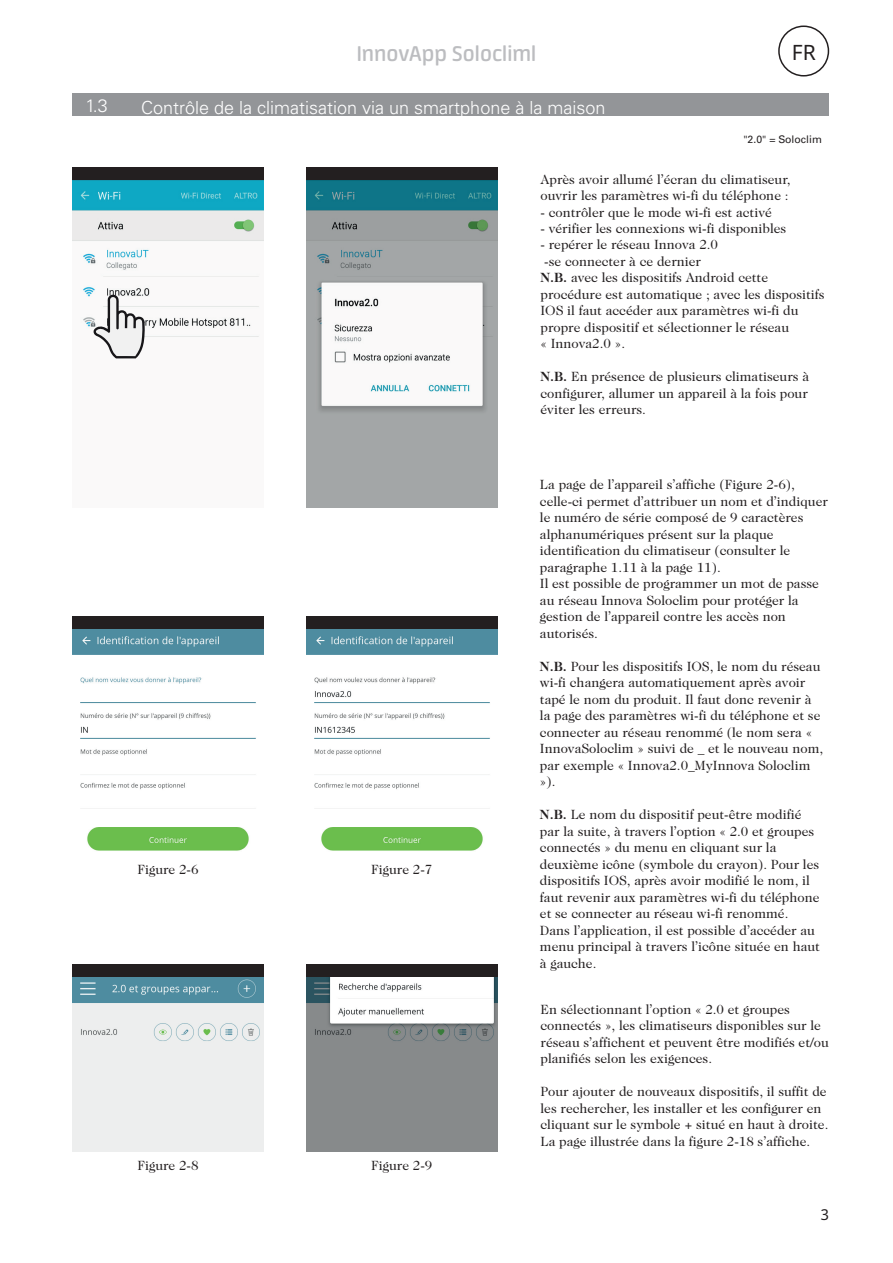
<style>
.page{position:relative;width:893px;height:1263px;background:#fff}
.page>*{position:absolute;margin:0;border:0;box-sizing:border-box;transform-origin:0 0}
.t1{font:600 24px "Neuron";color:#bcbdc0}
.t2{font:21px "Noto Sans";color:#231f20}
.t3{font:300 18px "Univers";color:#fff}
.t4{font:15px "Noto Sans";color:#231f20}
.t5{font:13.5px/16.5px "Caslon Two Twenty Four";color:#231f20}
.t6{font:10.5px "Univers";color:#231f20}
.s1{font-weight:700}
</style>
<div class="page">
<div style="left:778px;top:26px;width:51px;height:51px;border:2px solid #231f20;border-radius:50%"></div>
<div style="left:73px;top:94px;width:756px;height:22px;background:#939598"></div>
<img style="left:72px;top:180px;width:192px;height:179px">
<svg style="left:94px;top:295px;width:51px;height:63px"></svg>
<img style="left:306px;top:167px;width:192px;height:341px">
<div style="left:72px;top:167px;width:192px;height:13px;background:#231f20"></div>
<div style="left:306px;top:167px;width:191px;height:13px;background:#231f20"></div>
<img style="left:72px;top:629px;width:192px;height:222px">
<div style="left:72px;top:616px;width:192px;height:13px;background:#231f20"></div>
<img style="left:306px;top:629px;width:191px;height:222px">
<div style="left:306px;top:616px;width:191px;height:13px;background:#231f20"></div>
<img style="left:72px;top:977px;width:192px;height:175px">
<div style="left:72px;top:964px;width:192px;height:13px;background:#231f20"></div>
<img style="left:306px;top:977px;width:191px;height:175px">
<div style="left:306px;top:964px;width:191px;height:13px;background:#231f20"></div>
<h3 class="t3" style="left:85px;top:95px;width:24px">1.3</h3>
<h1 class="t1" style="left:357px;top:40px;width:181px">InnovApp Solocliml</h1>
<h3 class="t3" style="left:141px;top:97px;width:466px">Contrôle de la climatisation via un smartphone à la maison</h3>
<h2 class="t2" style="left:792px;top:38px;width:25px">FR</h2>
<p class="t6" style="left:743px;top:133px;width:80px">"2.0" = Soloclim</p>
<p class="t5" style="left:137px;top:861px;width:63px">Figure 2-6</p>
<p class="t5" style="left:371px;top:861px;width:63px">Figure 2-7</p>
<p class="t5" style="left:137px;top:1157px;width:63px">Figure 2-8</p>
<p class="t5" style="left:371px;top:1157px;width:63px">Figure 2-9</p>
<p class="t5" style="left:541px;top:171px;width:252px">Après avoir allumé l’écran du climatiseur, ouvrir les paramètres wi-fi du téléphone :</p>
<p class="t5" style="left:541px;top:204px;width:233px">- contrôler que le mode wi-fi est activé</p>
<p class="t5" style="left:541px;top:220px;width:247px">- vérifier les connexions wi-fi disponibles</p>
<p class="t5" style="left:541px;top:237px;width:286px">- repérer le réseau Innova 2.0<br>-se connecter à ce dernier<br><span class="s1">N.B.</span> avec les dispositifs Android cette procédure est automatique ; avec les dispositifs IOS il faut accéder aux paramètres wi-fi du propre dispositif et sélectionner le réseau<br>« Innova2.0 ».</p>
<p class="t5" style="left:541px;top:368px;width:270px;text-align:justify"><span class="s1">N.B.</span> En présence de plusieurs climatiseurs à configurer, allumer un appareil à la fois pour éviter les erreurs.</p>
<p class="t5" style="left:540px;top:476px;width:290px">La page de l’appareil s’affiche (Figure 2-6), celle-ci permet d’attribuer un nom et d’indiquer le numéro de série composé de 9 caractères alphanumériques présent sur la plaque identification du climatiseur (consulter le paragraphe 1.11 à la page 11).<br>Il est possible de programmer un mot de passe au réseau Innova Soloclim pour protéger la gestion de l’appareil contre les accès non autorisés.</p>
<p class="t5" style="left:540px;top:658px;width:285px"><span class="s1">N.B.</span> Pour les dispositifs IOS, le nom du réseau wi-fi changera automatiquement après avoir tapé le nom du produit. Il faut donc revenir à la page des paramètres wi-fi du téléphone et se connecter au réseau renommé (le nom sera « InnovaSoloclim » suivi de _ et le nouveau nom, par exemple « Innova2.0_MyInnova Soloclim »).</p>
<p class="t5" style="left:540px;top:806px;width:282px"><span class="s1">N.B.</span> Le nom du dispositif peut-être modifié par la suite, à travers l’option « 2.0 et groupes connectés » du menu en cliquant sur la deuxième icône (symbole du crayon). Pour les dispositifs IOS, après avoir modifié le nom, il faut revenir aux paramètres wi-fi du téléphone et se connecter au réseau wi-fi renommé.<br>Dans l’application, il est possible d’accéder au menu principal à travers l’icône située en haut à gauche.</p>
<p class="t5" style="left:541px;top:1001px;width:290px">En sélectionnant l’option « 2.0 et groupes connectés », les climatiseurs disponibles sur le réseau s’affichent et peuvent être modifiés et/ou planifiés selon les exigences.</p>
<p class="t5" style="left:541px;top:1083px;width:289px">Pour ajouter de nouveaux dispositifs, il suffit de les rechercher, les installer et les configurer en cliquant sur le symbole + situé en haut à droite.<br>La page illustrée dans la figure 2-18 s’affiche.</p>
<p class="t4" style="left:821px;top:1205px;width:10px">3</p>
</div>
